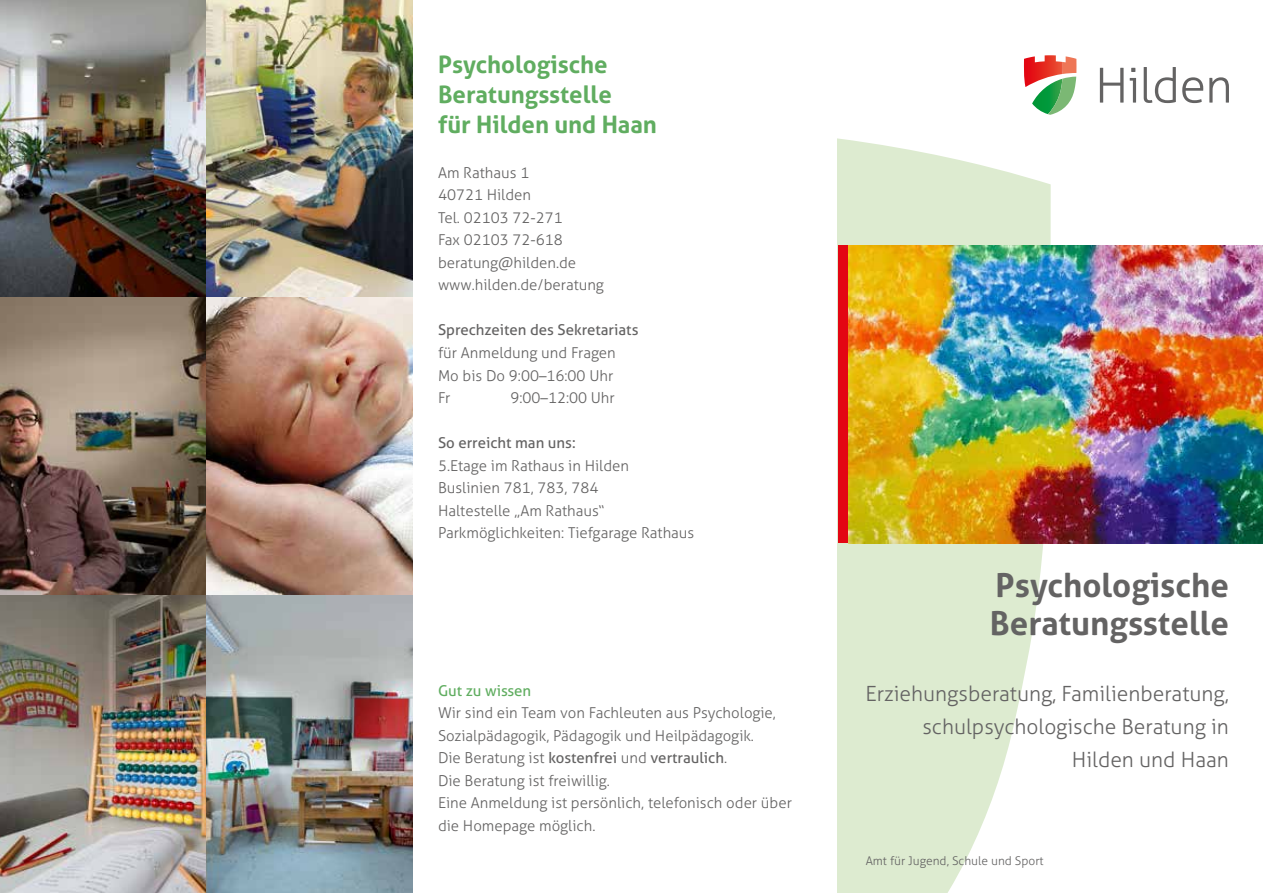
<style>
.page{position:relative;width:1263px;height:893px;background:#fff}
.page>*{position:absolute;margin:0;border:0;box-sizing:border-box;transform-origin:0 0}
.t1{font:700 33px/37.5px "Aller";color:#646363}
.t2{font:700 24px/30px "Aller";color:#60ad60}
.t3{font:300 21px/33px "Aller";color:#646363;text-align:right}
.t4{font:300 15px/22.5px "Aller";color:#646363}
.t5{font:15px "Aller";color:#646363}
.t6{font:15px "Aller";color:#60ad60}
.t7{font:300 12px "Aller";color:#646363}
.s1{font-weight:400}
</style>
<div class="page">
<svg style="left:1100px;top:67px;width:129px;height:36px"></svg>
<svg style="left:1023px;top:55px;width:53px;height:60px"></svg>
<svg style="left:838px;top:138px;width:213px;height:755px;fill:#ddebd0"></svg>
<div style="left:838px;top:245px;width:10px;height:298px;background:#e30613"></div>
<img style="left:848px;top:245px;width:415px;height:298px">
<img style="left:0;top:0;width:412px;height:893px">
<h2 class="t2" style="left:438px;top:49px;width:221px">Psychologische<br>Beratungsstelle<br>für Hilden und Haan</h2>
<p class="t4" style="left:438px;top:161px;width:168px">Am Rathaus 1<br>40721 Hilden<br>Tel. 02103 72-271<br>Fax 02103 72-618 beratung@hilden.de www.hilden.de/beratung</p>
<p class="t5" style="left:438px;top:321px;width:202px">Sprechzeiten des Sekretariats</p>
<p class="t4" style="left:438px;top:341px;width:179px">für Anmeldung und Fragen<br>Mo bis Do 9:00–16:00 Uhr<br>Fr</p>
<p class="t4" style="left:510px;top:386px;width:106px">9:00–12:00 Uhr</p>
<p class="t5" style="left:438px;top:434px;width:139px">So erreicht man uns:</p>
<p class="t4" style="left:438px;top:454px;width:258px">5.Etage im Rathaus in Hilden<br>Buslinien 781, 783, 784<br>Haltestelle „Am Rathaus“<br>Parkmöglichkeiten: Tiefgarage Rathaus</p>
<p class="t6" style="left:438px;top:681px;width:95px">Gut zu wissen</p>
<p class="t4" style="left:438px;top:701px;width:355px">Wir sind ein Team von Fachleuten aus Psychologie, Sozialpädagogik, Pädagogik und Heilpädagogik.<br>Die Beratung ist <span class="s1">kostenfrei</span> und <span class="s1">vertraulich</span>.<br>Die Beratung ist freiwillig.<br>Eine Anmeldung ist persönlich, telefonisch oder über die Homepage möglich.</p>
<h1 class="t1" style="left:990px;top:566px;width:240px">Psychologische<br>Beratungsstelle</h1>
<h3 class="t3" style="left:865px;top:677px;width:365px">Erziehungsberatung, Familienberatung, schulpsychologische Beratung in<br>Hilden und Haan</h3>
<p class="t7" style="left:866px;top:854px;width:179px">Amt für Jugend, Schule und Sport</p>
</div>
